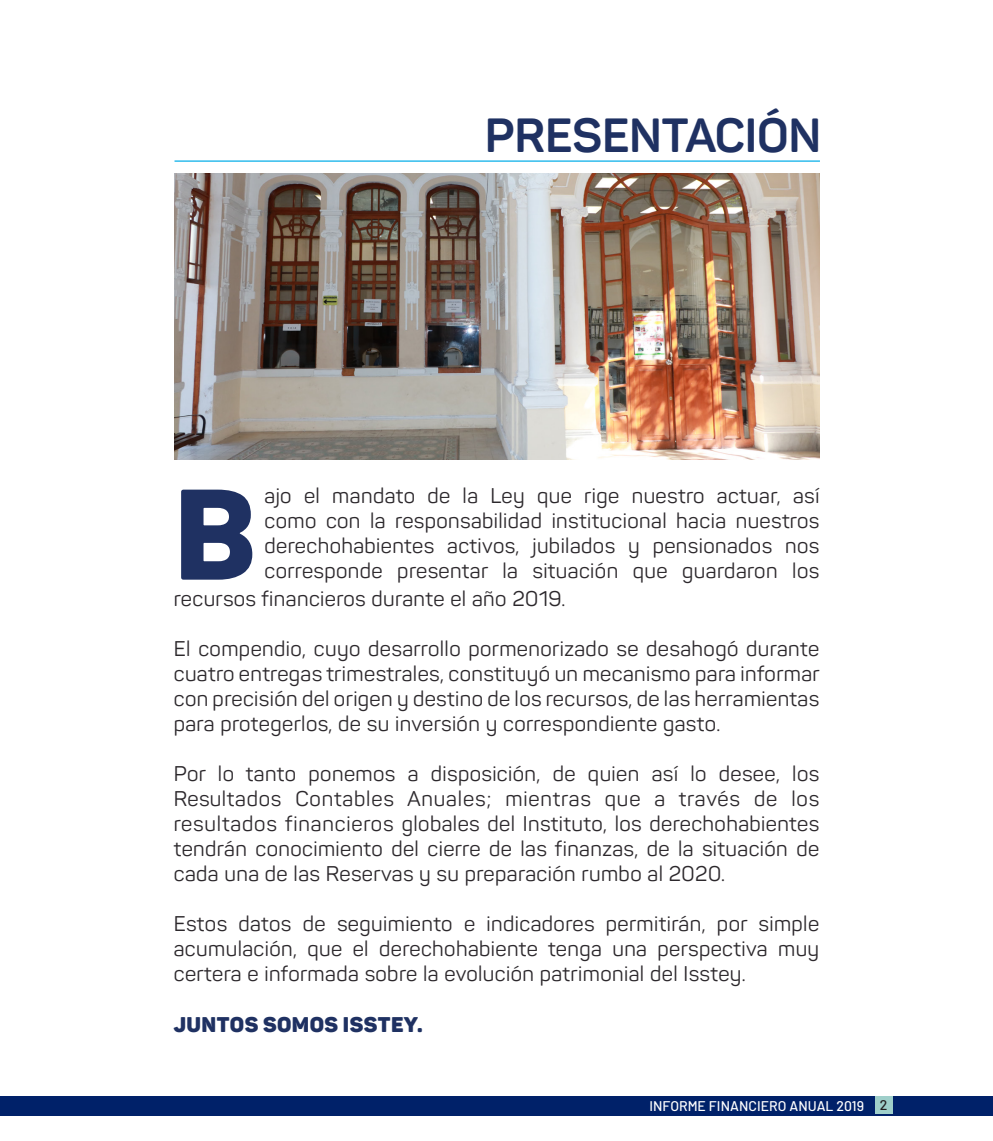
<style>
.page{position:relative;width:993px;height:1141px;background:#fff}
.page>*{position:absolute;margin:0;border:0;box-sizing:border-box;transform-origin:0 0}
.t1{font:800 128.62px "Barlow";color:#1f3162;scale:1.05 1}
.t2{font:700 47.25px "Panton";letter-spacing:-.005em;color:#1f3162}
.t3{font:21px/25px "Panton";letter-spacing:.02em;color:#2c282c;text-align:justify}
.t4{font:900 21px "Panton Demo";letter-spacing:.02em;color:#1f3162}
.t5{font:500 14px "Barlow";letter-spacing:.005em;color:#fff}
.s1{color:#231f20}
</style>
<div class="page">
<div style="left:0;top:1096px;width:992px;height:20px;background:#002169"></div>
<div style="left:874px;top:1096px;width:18px;height:18px;background:#9fcfca"></div>
<hr style="left:174px;top:160px;width:645px;height:2px;background:#00ade8">
<img style="left:174px;top:174px;width:645px;height:285px">
<p class="t2" style="left:485px;top:107px;width:338px">PRESENTACIÓN</p>
<p class="t1" style="left:174px;top:453px;width:81px">B</p>
<p class="t3" style="left:264px;top:483px;width:556px">ajo el mandato de la Ley que rige nuestro actuar, así como con la responsabilidad institucional hacia nuestros derechohabientes activos, jubilados y pensionados nos corresponde presentar la situación que guardaron los</p>
<p class="t3" style="left:174px;top:586px;width:393px">recursos financieros durante el año 2019.</p>
<p class="t3" style="left:174px;top:636px;width:647px">El compendio, cuyo desarrollo pormenorizado se desahogó durante cuatro entregas trimestrales, constituyó un mecanismo para informar con precisión del origen y destino de los recursos, de las herramientas para protegerlos, de su inversión y correspondiente gasto.</p>
<p class="t3" style="left:174px;top:761px;width:646px">Por lo tanto ponemos a disposición, de quien así lo desee, los Resultados Contables Anuales; mientras que a través de los resultados financieros globales del Instituto, los derechohabientes tendrán conocimiento del cierre de las finanzas, de la situación de cada una de las Reservas y su preparación rumbo al 2020.</p>
<p class="t3" style="left:174px;top:911px;width:646px">Estos datos de seguimiento e indicadores permitirán, por simple acumulación, que el derechohabiente tenga una perspectiva muy certera e informada sobre la evolución patrimonial del Isstey.</p>
<p class="t4" style="left:174px;top:1011px;width:250px">JUNTOS SOMOS ISSTEY.</p>
<p class="t5" style="left:649px;top:1098px;width:239px">INFORME FINANCIERO ANUAL 2019 <span class="s1">2</span></p>
</div>
